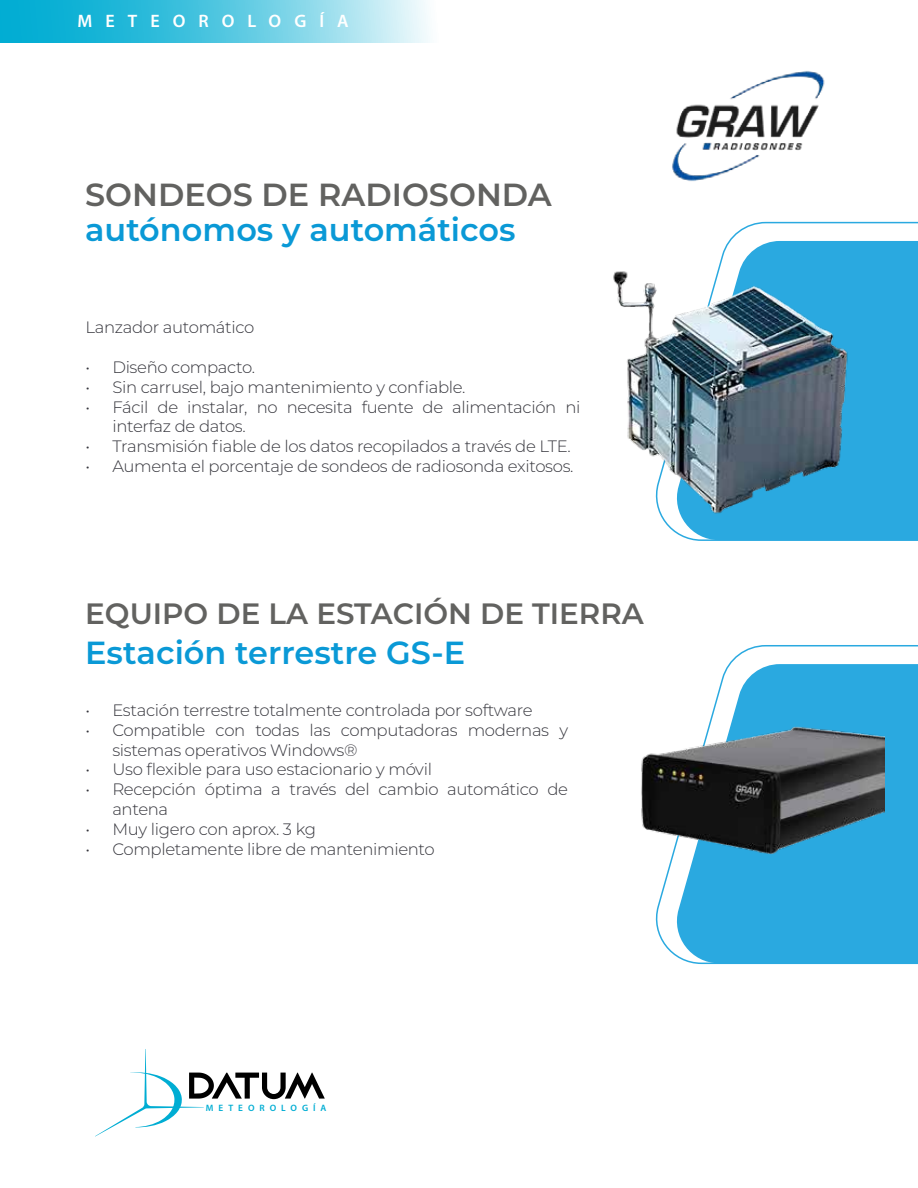
<style>
.page{position:relative;width:918px;height:1188px;background:#fff}
.page>*{position:absolute;margin:0;border:0;box-sizing:border-box;transform-origin:0 0}
.t1{font:600 31.95px "Montserrat";color:#0a99d6}
.t2{font:600 31.95px "Montserrat";color:#626260}
.t3{font:600 29.4px "Montserrat";color:#626260}
.t4{font:600 18px "Myriad Pro";letter-spacing:.72em;color:#fff}
.t5{font:300 16.5px/19.8px "Montserrat";letter-spacing:-.02em;color:#36363d}
.t6{font:600 9.3px "Myriad Pro";letter-spacing:.54em;color:#00add3}
</style>
<div class="page">
<svg style="left:655px;top:645px;width:263px;height:320px"></svg>
<svg style="left:673px;top:221px;width:245px;height:320px"></svg>
<svg style="left:95px;top:1049px;width:230px;height:87px"></svg>
<img style="left:613px;top:254px;width:305px;height:277px">
<img style="left:641px;top:697px;width:243px;height:187px">
<img style="left:672px;top:71px;width:153px;height:110px">
<svg style="left:0;top:0;width:430px;height:42px;background:#5ccae2"></svg>
<p class="t4" style="left:78px;top:10px;width:273px">METEOROLOGÍA</p>
<h1 class="t2" style="left:85px;top:172px;width:468px">SONDEOS DE RADIOSONDA</h1>
<h1 class="t1" style="left:85px;top:207px;width:432px">autónomos y automáticos</h1>
<p class="t5" style="left:85px;top:317px;width:170px">Lanzador automático</p>
<p class="t5" style="left:85px;top:357px;width:171px">• Diseño compacto.</p>
<p class="t5" style="left:85px;top:376px;width:382px">• Sin carrusel, bajo mantenimiento y confiable.</p>
<p class="t5" style="left:112px;top:396px;width:470px;text-indent:-27px">• Fácil de instalar, no necesita fuente de alimentación ni interfaz de datos.</p>
<p class="t5" style="left:85px;top:436px;width:487px">• Transmisión fiable de los datos recopilados a través de LTE.</p>
<p class="t5" style="left:85px;top:456px;width:490px">• Aumenta el porcentaje de sondeos de radiosonda exitosos.</p>
<h2 class="t3" style="left:85px;top:593px;width:560px">EQUIPO DE LA ESTACIÓN DE TIERRA</h2>
<h1 class="t1" style="left:85px;top:630px;width:381px">Estación terrestre GS-E</h1>
<p class="t5" style="left:85px;top:700px;width:449px">• Estación terrestre totalmente controlada por software</p>
<p class="t5" style="left:112px;top:719px;width:457px;text-indent:-27px">• Compatible con todas las computadoras modernas y sistemas operativos Windows®</p>
<p class="t5" style="left:85px;top:759px;width:348px">• Uso flexible para uso estacionario y móvil</p>
<p class="t5" style="left:112px;top:779px;width:457px;text-indent:-27px">• Recepción óptima a través del cambio automático de antena</p>
<p class="t5" style="left:85px;top:818px;width:232px">• Muy ligero con aprox. 3 kg</p>
<p class="t5" style="left:85px;top:838px;width:351px">• Completamente libre de mantenimiento</p>
<p class="t6" style="left:206px;top:1102px;width:122px">METEOROLOGÍA</p>
</div>
